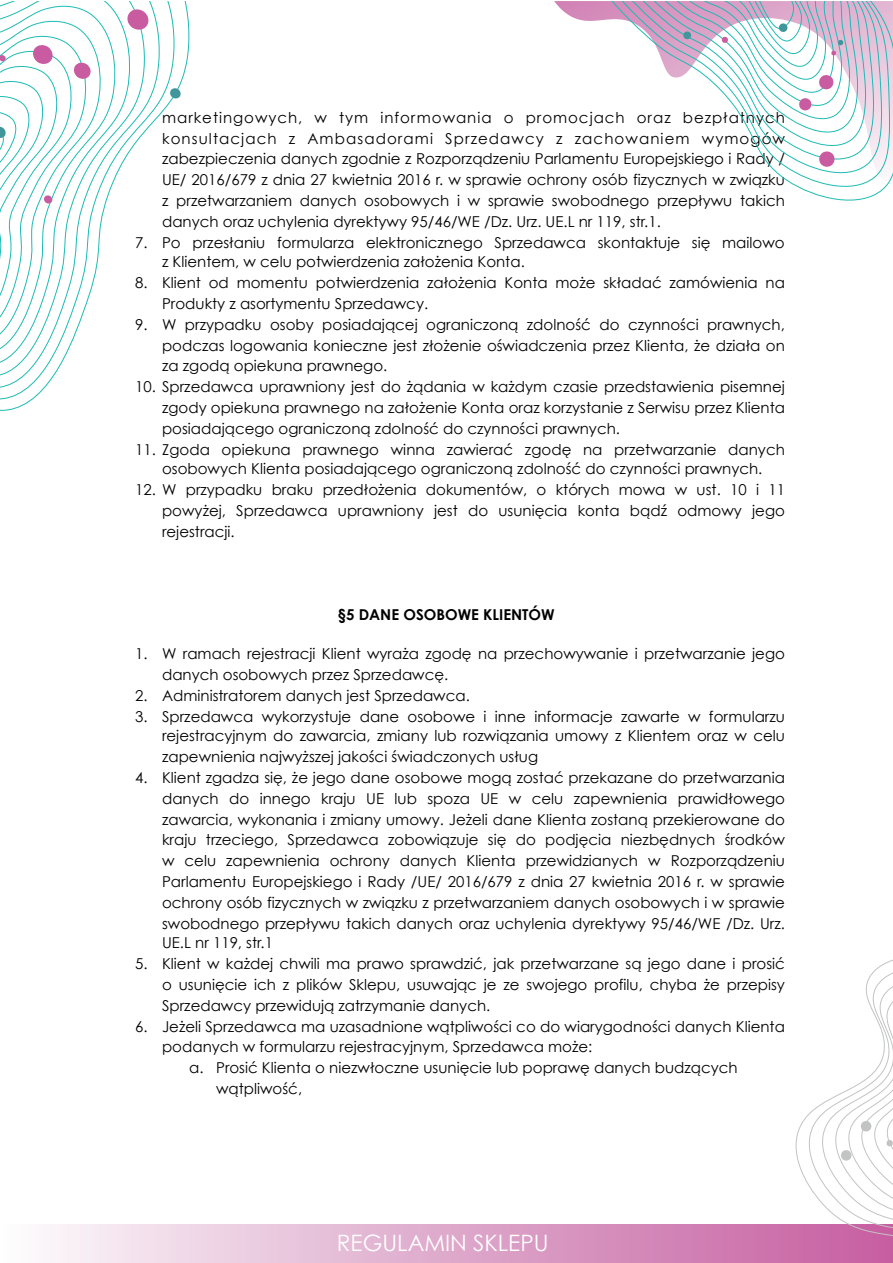
<style>
.page{position:relative;width:893px;height:1263px;background:#fff}
.page>*{position:absolute;margin:0;border:0;box-sizing:border-box;transform-origin:0 0}
.t1{font:22.65px "Century Gothic";color:#fff}
.t2{font:15px/21px "Century Gothic";color:#000001;text-align:justify}
.t3{font:15px/21px "Century Gothic";letter-spacing:.07em;color:#000001}
.t4{font:700 15px "Century Gothic";color:#000001}
</style>
<div class="page">
<svg style="left:49px;top:1224px;width:740px;height:39px;background:#e1afcf"></svg>
<svg style="left:554px;top:1px;width:28px;height:20px"></svg>
<svg style="left:582px;top:1px;width:310px;height:200px"></svg>
<svg style="left:611px;top:1px;width:267px;height:167px"></svg>
<svg style="left:789px;top:960px;width:103px;height:303px"></svg>
<svg style="left:0;top:1px;width:190px;height:410px"></svg>
<svg style="left:169px;top:88px;width:12px;height:11px"></svg>
<svg style="left:126px;top:8px;width:24px;height:23px"></svg>
<svg style="left:0;top:3px;width:119px;height:354px"></svg>
<p class="t3" style="left:162px;top:107px;width:624px">marketingowych, w tym informowania o promocjach oraz bezp#atnych konsultacjach z Ambasadorami Sprzedawcy z zachowaniem wymogów</p>
<p class="t2" style="left:162px;top:147px;width:624px">zabezpieczenia danych zgodnie z Rozporz$dzeniu Parlamentu Europejskiego i Rady / UE/ 2016/679 z dnia 27 kwietnia 2016 r. w sprawie ochrony osób fizycznych w zwi$zku z przetwarzaniem danych osobowych i w sprawie swobodnego przep#ywu takich danych oraz uchylenia dyrektywy 95/46/WE /Dz. Urz. UE.L nr 119, str.1.</p>
<p class="t2" style="left:162px;top:232px;width:624px;line-height:19.5px;text-indent:-27px">7. Po przes#aniu formularza elektronicznego Sprzedawca skontaktuje si" mailowo z Klientem, w celu potwierdzenia za#o'enia Konta.</p>
<p class="t2" style="left:162px;top:272px;width:624px;text-indent:-27px">8. Klient od momentu potwierdzenia za#o'enia Konta mo'e sk#ada&amp; zamówienia na<br>Produkty z asortymentu Sprzedawcy.</p>
<p class="t2" style="left:135px;top:314px;width:651px;text-align:right">9. W przypadku osoby posiadaj$cej ograniczon$ zdolno!&amp; do czynno!ci prawnych, podczas logowania konieczne jest z#o'enie o!wiadczenia przez Klienta, 'e dzia#a on</p>
<p class="t2" style="left:162px;top:354px;width:227px">za zgod$ opiekuna prawnego.</p>
<p class="t2" style="left:162px;top:375px;width:624px;text-indent:-27px">10. Sprzedawca uprawniony jest do '$dania w ka'dym czasie przedstawienia pisemnej zgody opiekuna prawnego na za#o'enie Konta oraz korzystanie z Serwisu przez Klienta posiadaj$cego ograniczon$ zdolno!&amp; do czynno!ci prawnych.</p>
<p class="t2" style="left:135px;top:439px;width:651px;line-height:19.5px;text-align:center">11. Zgoda opiekuna prawnego winna zawiera&amp; zgod" na przetwarzanie danych osobowych Klienta posiadaj$cego ograniczon$ zdolno!&amp; do czynno!ci prawnych.</p>
<p class="t2" style="left:162px;top:479px;width:624px;text-indent:-27px">12. W przypadku braku przed#o'enia dokumentów, o których mowa w ust. 10 i 11 powy'ej, Sprzedawca uprawniony jest do usuni"cia konta b$d% odmowy jego rejestracji.</p>
<p class="t4" style="left:338px;top:603px;width:218px">§5 DANE OSOBOWE KLIENTÓW</p>
<p class="t2" style="left:162px;top:642px;width:624px;text-indent:-27px">1. W ramach rejestracji Klient wyra'a zgod" na przechowywanie i przetwarzanie jego danych osobowych przez Sprzedawc".</p>
<p class="t2" style="left:135px;top:684px;width:336px">2. Administratorem danych jest Sprzedawca.</p>
<p class="t2" style="left:135px;top:706px;width:651px;line-height:19.5px;text-align:right">3. Sprzedawca wykorzystuje dane osobowe i inne informacje zawarte w formularzu rejestracyjnym do zawarcia, zmiany lub rozwi$zania umowy z Klientem oraz w celu</p>
<p class="t2" style="left:162px;top:746px;width:377px">zapewnienia najwy'szej jako!ci !wiadczonych us#ug</p>
<p class="t2" style="left:162px;top:767px;width:624px;text-indent:-27px">4. Klient zgadza si", 'e jego dane osobowe mog$ zosta&amp; przekazane do przetwarzania danych do innego kraju UE lub spoza UE w celu zapewnienia prawid#owego zawarcia, wykonania i zmiany umowy. Je'eli dane Klienta zostan$ przekierowane do</p>
<p class="t2" style="left:162px;top:828px;width:624px">kraju trzeciego, Sprzedawca zobowi$zuje si" do podj"cia niezb"dnych !rodków w celu zapewnienia ochrony danych Klienta przewidzianych w Rozporz$dzeniu Parlamentu Europejskiego i Rady /UE/ 2016/679 z dnia 27 kwietnia 2016 r. w sprawie ochrony osób fizycznych w zwi$zku z przetwarzaniem danych osobowych i w sprawie swobodnego przep#ywu takich danych oraz uchylenia dyrektywy 95/46/WE /Dz. Urz.</p>
<p class="t2" style="left:162px;top:932px;width:112px">UE.L nr 119, str.1</p>
<p class="t2" style="left:162px;top:953px;width:624px;text-indent:-27px">5. Klient w ka'dej chwili ma prawo sprawdzi&amp;, jak przetwarzane s$ jego dane i prosi&amp; o usuni"cie ich z plików Sklepu, usuwaj$c je ze swojego profilu, chyba 'e przepisy Sprzedawcy przewiduj$ zatrzymanie danych.</p>
<p class="t2" style="left:162px;top:1017px;width:624px;line-height:19.5px;text-indent:-27px">6. Je'eli Sprzedawca ma uzasadnione w$tpliwo!ci co do wiarygodno!ci danych Klienta podanych w formularzu rejestracyjnym, Sprzedawca mo'e:</p>
<p class="t2" style="left:216px;top:1056px;width:523px;text-indent:-27px">a. Prosi&amp; Klienta o niezw#oczne usuni"cie lub popraw" danych budz$cych w$tpliwo!&amp;,</p>
<h1 class="t1" style="left:337px;top:1227px;width:213px">REGULAMIN SKLEPU</h1>
</div>
